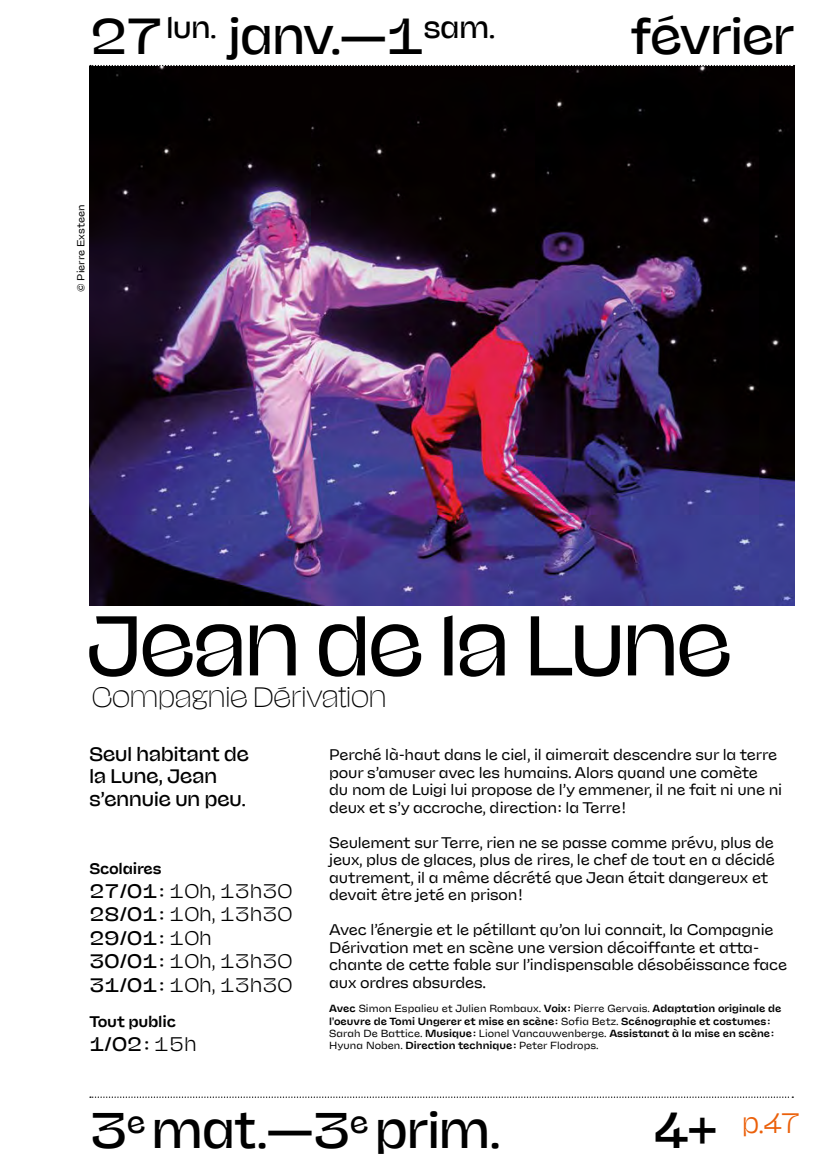
<style>
.page{position:relative;width:819px;height:1166px;background:#fff}
.page>*{position:absolute;margin:0;border:0;box-sizing:border-box;transform-origin:0 0}
.t1{font:78.75px "Na N Jaune Maxi Blond";letter-spacing:.005em;color:#000}
.t2{font:47.25px "Na N Jaune Midi";letter-spacing:-.01em;color:#000}
.t3{font:100 26.25px "Na N Jaune Maxi";letter-spacing:.02em;color:#000}
.t4{font:300 26.25px "Na N Jaune Midi";color:#eb600a}
.t5{font:300 18.38px/23.6px "Na N Jaune Midi";letter-spacing:.01em;color:#000}
.t6{font:18.38px/22.8px "Na N Jaune Midi";color:#000}
.t7{font:14.35px/17.5px "Na N Jaune Mini Blond";letter-spacing:-.015em;color:#000}
.t8{font:500 14.35px "Na N Jaune Mini";letter-spacing:-.015em;color:#000}
.t9{font:9.62px/12.2px "Na N Jaune Mini Blond";letter-spacing:.005em;color:#000}
.t10{font:500 9.62px "Na N Jaune Mini";letter-spacing:.005em;color:#000}
.s1{font-family:"Na N Jaune Mini";font-weight:500}
.s2{font-family:"Na N Jaune Mini Blond";font-weight:400}
.s3{font-weight:400}
.s4{font-weight:300}
</style>
<div class="page">
<svg style="left:90px;top:1096px;width:703px;height:2px"></svg>
<img style="left:89px;top:66px;width:705px;height:539px">
<svg style="left:90px;top:65px;width:704px;height:1px"></svg>
<h2 class="t2" style="left:89px;top:0;width:407px">27 <sup>lun.</sup> janv.—1<sup>sam.</sup></h2>
<h2 class="t2" style="left:630px;top:0;width:165px">février</h2>
<p class="t9" style="left:73px;top:292px;width:89px;rotate:-90deg">© Pierre Exsteen</p>
<h1 class="t1" style="left:88px;top:598px;width:644px">Jean de la Lune</h1>
<h3 class="t3" style="left:92px;top:681px;width:295px">Compagnie Dérivation</h3>
<p class="t7" style="left:329px;top:744px;width:454px">Perché là-haut dans le ciel, il aimerait descendre sur la terre pour s’amuser avec les humains. Alors quand une comète<br>du nom de Luigi lui propose de l’y emmener, il ne fait ni une ni deux et s’y accroche, direction : la Terre !</p>
<p class="t7" style="left:329px;top:831px;width:447px">Seulement sur Terre, rien ne se passe comme prévu, plus de jeux, plus de glaces, plus de rires, le chef de tout en a décidé autrement, il a même décrété que Jean était dangereux et devait être jeté en prison !</p>
<p class="t7" style="left:329px;top:919px;width:459px">Avec l’énergie et le pétillant qu’on lui connait, la Compagnie Dérivation met en scène une version décoiffante et atta&shy;chante de cette fable sur l’indispensable désobéissance face aux ordres absurdes.</p>
<p class="t9" style="left:329px;top:1001px;width:453px"><span class="s1">Avec</span> Simon Espalieu et Julien Rombaux. <span class="s1">Voix :</span> Pierre Gervais. <span class="s1">Adaptation originale de</span></p>
<p class="t10" style="left:329px;top:1015px;width:442px">l'oeuvre de Tomi Ungerer et mise en scène : <span class="s2">Sofia Betz.</span> Scénographie et costumes :</p>
<p class="t9" style="left:329px;top:1025px;width:446px">Sarah De Battice. <span class="s1">Musique :</span> Lionel Vancauwenberge. <span class="s1">Assistanat à la mise en scène :<br></span>Hyuna Noben. <span class="s1">Direction technique :</span> Peter Flodrops.</p>
<p class="t6" style="left:89px;top:740px;width:161px">Seul habitant de la Lune, Jean s’ennuie un peu.</p>
<p class="t8" style="left:89px;top:860px;width:74px">Scolaires</p>
<p class="t5" style="left:89px;top:877px;width:205px"><span class="s3">27/01 :</span> 10h, 13h30<br><span class="s3">28/01 :</span> 10h, 13h30<br><span class="s3">29/01 :</span> 10h<br><span class="s3">30/01 :</span> 10h, 13h30<br><span class="s3">31/01 :</span> 10h, 13h30</p>
<p class="t8" style="left:89px;top:1013px;width:88px">Tout public</p>
<p class="t6" style="left:89px;top:1030px;width:108px">1/02 : <span class="s4">15h</span></p>
<h2 class="t2" style="left:89px;top:1094px;width:412px">3<sup>e</sup> mat.—3<sup>e</sup> prim.</h2>
<h2 class="t2" style="left:652px;top:1094px;width:65px">4+</h2>
<h3 class="t4" style="left:742px;top:1103px;width:59px">p.47</h3>
</div>
